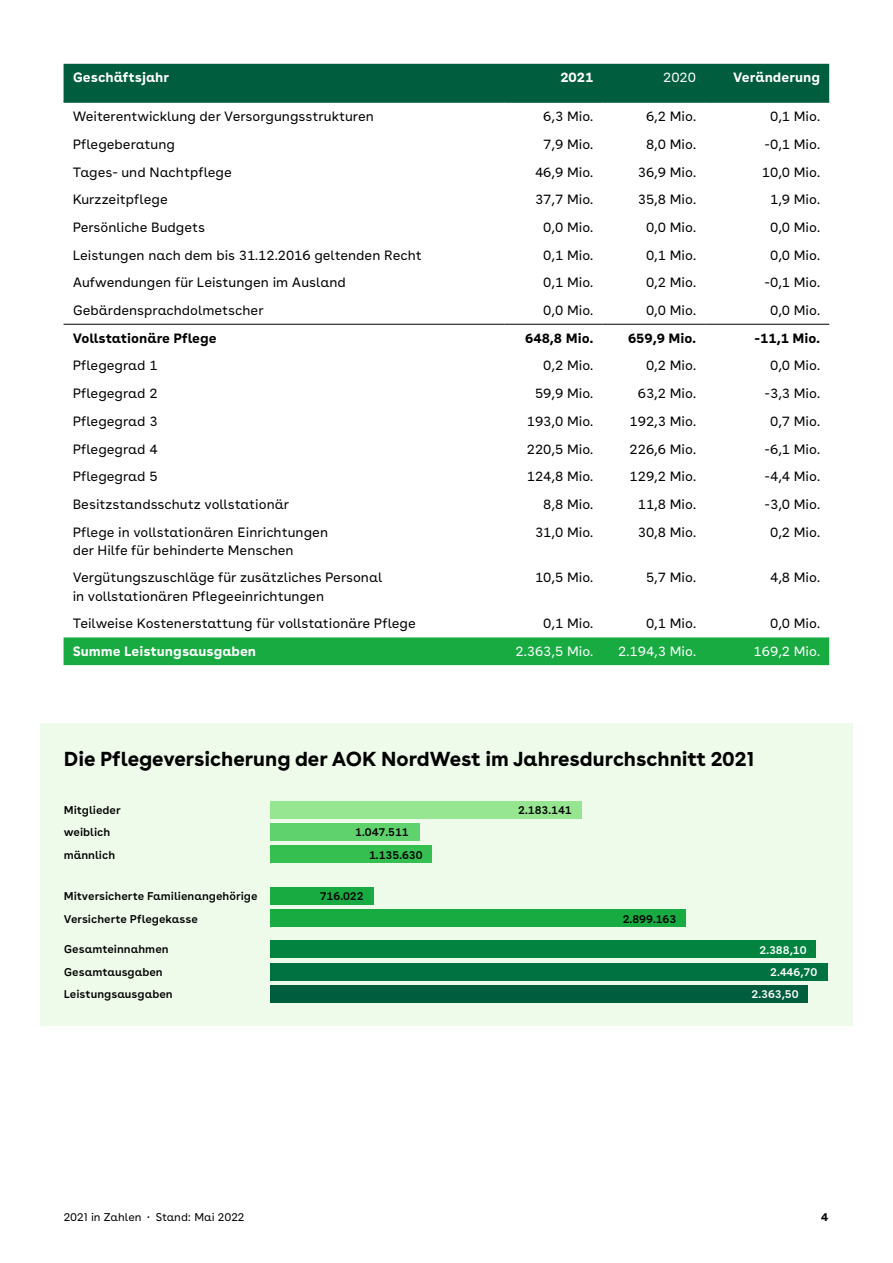
<style>
.page{position:relative;width:893px;height:1263px;background:#fff}
.page>*{position:absolute;margin:0;border:0;box-sizing:border-box;transform-origin:0 0}
.Innen__Zwischenübers{font:700 20.25px "AOK Buenos Aires";color:#000}
.Tabelle__Copy_9pt_13{font:13.5px/18.1px "AOK Buenos Aires Text";color:#000}
.Tabelle__Copy_9pt_13-2{font:700 13.5px "AOK Buenos Aires Text";color:#000}
.Tabelle__Copy_9pt_13-3{font:13.5px "AOK Buenos Aires Text";color:#fff}
.Tabelle__Kopfzeile_9{font:700 13.5px "AOK Buenos Aires Text";color:#fff}
.Tabelle__Copy_9pt_13-4{font:700 13.5px "AOK Buenos Aires Text";color:#fff}
.Tabelle__Kopfzeile_9-2{font:13.5px "AOK Buenos Aires Text";color:#fff}
.Innen__Bildunterschr{font:600 11.25px "AOK Buenos Aires Text";color:#000}
.Allgemein__Kopfzeile{font:11.25px "AOK Buenos Aires Text";color:#000}
.Innen__Bildunterschr-2{font:600 11.25px "AOK Buenos Aires Text";color:#fff}
.Allgemein__Kopfzeile-2{font:700 11.25px "AOK Buenos Aires Text";color:#000}
</style>
<div class="page">
<div style="left:41px;top:723px;width:812px;height:303px;background:#eefaea"></div>
<div style="left:64px;top:64px;width:765px;height:37px;background:#005e3f"></div>
<div style="left:64px;top:637px;width:765px;height:28px;background:#18ab42"></div>
<hr style="left:64px;top:324px;width:440px;height:1px;background:#000">
<hr style="left:504px;top:324px;width:98px;height:1px;background:#000">
<hr style="left:602px;top:324px;width:103px;height:1px;background:#000">
<hr style="left:705px;top:324px;width:124px;height:1px;background:#000">
<hr style="left:64px;top:101px;width:440px;height:2px;background:#005e3f">
<hr style="left:504px;top:101px;width:98px;height:2px;background:#005e3f">
<hr style="left:602px;top:101px;width:103px;height:2px;background:#005e3f">
<hr style="left:705px;top:101px;width:124px;height:2px;background:#005e3f">
<div style="left:270px;top:801px;width:312px;height:18px;background:#96e691"></div>
<div style="left:270px;top:940px;width:546px;height:18px;background:#028440"></div>
<div style="left:270px;top:887px;width:104px;height:18px;background:#18ab42"></div>
<div style="left:270px;top:909px;width:416px;height:18px;background:#18ab42"></div>
<div style="left:270px;top:823px;width:150px;height:18px;background:#60d26d"></div>
<div style="left:270px;top:963px;width:558px;height:17px;background:#007141"></div>
<div style="left:270px;top:845px;width:162px;height:18px;background:#35bf50"></div>
<div style="left:270px;top:985px;width:538px;height:18px;background:#005e3f"></div>
<p class="Tabelle__Kopfzeile_9" style="left:73px;top:66px;width:98px">Geschäftsjahr</p>
<p class="Tabelle__Kopfzeile_9" style="left:560px;top:66px;width:34px">2021</p>
<p class="Tabelle__Kopfzeile_9-2" style="left:663px;top:67px;width:34px">2020</p>
<p class="Tabelle__Kopfzeile_9" style="left:733px;top:66px;width:88px">Veränderung</p>
<p class="Tabelle__Copy_9pt_13" style="left:73px;top:106px;width:303px">Weiterentwicklung der Versorgungsstrukturen</p>
<p class="Tabelle__Copy_9pt_13" style="left:543px;top:106px;width:52px">6,3 Mio.</p>
<p class="Tabelle__Copy_9pt_13" style="left:646px;top:106px;width:52px">6,2 Mio.</p>
<p class="Tabelle__Copy_9pt_13" style="left:770px;top:106px;width:52px">0,1 Mio.</p>
<p class="Tabelle__Copy_9pt_13" style="left:73px;top:134px;width:104px">Pflegeberatung</p>
<p class="Tabelle__Copy_9pt_13" style="left:543px;top:134px;width:52px">7,9 Mio.</p>
<p class="Tabelle__Copy_9pt_13" style="left:646px;top:134px;width:52px">8,0 Mio.</p>
<p class="Tabelle__Copy_9pt_13" style="left:764px;top:134px;width:57px">-0,1 Mio.</p>
<p class="Tabelle__Copy_9pt_13" style="left:73px;top:162px;width:161px">Tages- und Nachtpflege</p>
<p class="Tabelle__Copy_9pt_13" style="left:535px;top:162px;width:60px">46,9 Mio.</p>
<p class="Tabelle__Copy_9pt_13" style="left:638px;top:162px;width:60px">36,9 Mio.</p>
<p class="Tabelle__Copy_9pt_13" style="left:762px;top:162px;width:60px">10,0 Mio.</p>
<p class="Tabelle__Copy_9pt_13" style="left:73px;top:189px;width:97px">Kurzzeitpflege</p>
<p class="Tabelle__Copy_9pt_13" style="left:535px;top:189px;width:60px">37,7 Mio.</p>
<p class="Tabelle__Copy_9pt_13" style="left:638px;top:189px;width:60px">35,8 Mio.</p>
<p class="Tabelle__Copy_9pt_13" style="left:770px;top:189px;width:52px">1,9 Mio.</p>
<p class="Tabelle__Copy_9pt_13" style="left:73px;top:217px;width:134px">Persönliche Budgets</p>
<p class="Tabelle__Copy_9pt_13" style="left:543px;top:217px;width:52px">0,0 Mio.</p>
<p class="Tabelle__Copy_9pt_13" style="left:646px;top:217px;width:52px">0,0 Mio.</p>
<p class="Tabelle__Copy_9pt_13" style="left:770px;top:217px;width:52px">0,0 Mio.</p>
<p class="Tabelle__Copy_9pt_13" style="left:73px;top:245px;width:351px">Leistungen nach dem bis 31.12.2016 geltenden Recht</p>
<p class="Tabelle__Copy_9pt_13" style="left:543px;top:245px;width:52px">0,1 Mio.</p>
<p class="Tabelle__Copy_9pt_13" style="left:646px;top:245px;width:52px">0,1 Mio.</p>
<p class="Tabelle__Copy_9pt_13" style="left:770px;top:245px;width:52px">0,0 Mio.</p>
<p class="Tabelle__Copy_9pt_13" style="left:73px;top:272px;width:275px">Aufwendungen für Leistungen im Ausland</p>
<p class="Tabelle__Copy_9pt_13" style="left:543px;top:272px;width:52px">0,1 Mio.</p>
<p class="Tabelle__Copy_9pt_13" style="left:646px;top:272px;width:52px">0,2 Mio.</p>
<p class="Tabelle__Copy_9pt_13" style="left:764px;top:272px;width:57px">-0,1 Mio.</p>
<p class="Tabelle__Copy_9pt_13" style="left:73px;top:300px;width:193px">Gebärdensprachdolmetscher</p>
<p class="Tabelle__Copy_9pt_13" style="left:543px;top:300px;width:52px">0,0 Mio.</p>
<p class="Tabelle__Copy_9pt_13" style="left:646px;top:300px;width:52px">0,0 Mio.</p>
<p class="Tabelle__Copy_9pt_13" style="left:770px;top:300px;width:52px">0,0 Mio.</p>
<p class="Tabelle__Copy_9pt_13-2" style="left:73px;top:326px;width:146px">Vollstationäre Pflege</p>
<p class="Tabelle__Copy_9pt_13-2" style="left:525px;top:326px;width:70px">648,8 Mio.</p>
<p class="Tabelle__Copy_9pt_13-2" style="left:628px;top:326px;width:70px">659,9 Mio.</p>
<p class="Tabelle__Copy_9pt_13-2" style="left:754px;top:326px;width:67px">-11,1 Mio.</p>
<p class="Tabelle__Copy_9pt_13" style="left:73px;top:355px;width:86px">Pflegegrad 1</p>
<p class="Tabelle__Copy_9pt_13" style="left:543px;top:355px;width:52px">0,2 Mio.</p>
<p class="Tabelle__Copy_9pt_13" style="left:646px;top:355px;width:52px">0,2 Mio.</p>
<p class="Tabelle__Copy_9pt_13" style="left:770px;top:355px;width:52px">0,0 Mio.</p>
<p class="Tabelle__Copy_9pt_13" style="left:73px;top:383px;width:86px">Pflegegrad 2</p>
<p class="Tabelle__Copy_9pt_13" style="left:535px;top:383px;width:60px">59,9 Mio.</p>
<p class="Tabelle__Copy_9pt_13" style="left:638px;top:383px;width:60px">63,2 Mio.</p>
<p class="Tabelle__Copy_9pt_13" style="left:764px;top:383px;width:57px">-3,3 Mio.</p>
<p class="Tabelle__Copy_9pt_13" style="left:73px;top:411px;width:86px">Pflegegrad 3</p>
<p class="Tabelle__Copy_9pt_13" style="left:527px;top:411px;width:68px">193,0 Mio.</p>
<p class="Tabelle__Copy_9pt_13" style="left:630px;top:411px;width:68px">192,3 Mio.</p>
<p class="Tabelle__Copy_9pt_13" style="left:770px;top:411px;width:52px">0,7 Mio.</p>
<p class="Tabelle__Copy_9pt_13" style="left:73px;top:438px;width:86px">Pflegegrad 4</p>
<p class="Tabelle__Copy_9pt_13" style="left:527px;top:438px;width:68px">220,5 Mio.</p>
<p class="Tabelle__Copy_9pt_13" style="left:630px;top:438px;width:68px">226,6 Mio.</p>
<p class="Tabelle__Copy_9pt_13" style="left:764px;top:438px;width:57px">-6,1 Mio.</p>
<p class="Tabelle__Copy_9pt_13" style="left:73px;top:466px;width:86px">Pflegegrad 5</p>
<p class="Tabelle__Copy_9pt_13" style="left:527px;top:466px;width:68px">124,8 Mio.</p>
<p class="Tabelle__Copy_9pt_13" style="left:630px;top:466px;width:68px">129,2 Mio.</p>
<p class="Tabelle__Copy_9pt_13" style="left:764px;top:466px;width:57px">-4,4 Mio.</p>
<p class="Tabelle__Copy_9pt_13" style="left:73px;top:494px;width:218px">Besitzstandsschutz vollstationär</p>
<p class="Tabelle__Copy_9pt_13" style="left:543px;top:494px;width:52px">8,8 Mio.</p>
<p class="Tabelle__Copy_9pt_13" style="left:638px;top:494px;width:60px">11,8 Mio.</p>
<p class="Tabelle__Copy_9pt_13" style="left:764px;top:494px;width:57px">-3,0 Mio.</p>
<p class="Tabelle__Copy_9pt_13" style="left:73px;top:521px;width:257px">Pflege in vollstationären Einrichtungen der Hilfe für behinderte Menschen</p>
<p class="Tabelle__Copy_9pt_13" style="left:535px;top:521px;width:60px">31,0 Mio.</p>
<p class="Tabelle__Copy_9pt_13" style="left:638px;top:521px;width:60px">30,8 Mio.</p>
<p class="Tabelle__Copy_9pt_13" style="left:770px;top:521px;width:52px">0,2 Mio.</p>
<p class="Tabelle__Copy_9pt_13" style="left:73px;top:567px;width:311px">Vergütungszuschläge für zusätzliches Personal in vollstationären Pflegeeinrichtungen</p>
<p class="Tabelle__Copy_9pt_13" style="left:535px;top:567px;width:60px">10,5 Mio.</p>
<p class="Tabelle__Copy_9pt_13" style="left:646px;top:567px;width:52px">5,7 Mio.</p>
<p class="Tabelle__Copy_9pt_13" style="left:770px;top:567px;width:52px">4,8 Mio.</p>
<p class="Tabelle__Copy_9pt_13" style="left:73px;top:613px;width:345px">Teilweise Kostenerstattung für vollstationäre Pflege</p>
<p class="Tabelle__Copy_9pt_13" style="left:543px;top:613px;width:52px">0,1 Mio.</p>
<p class="Tabelle__Copy_9pt_13" style="left:646px;top:613px;width:52px">0,1 Mio.</p>
<p class="Tabelle__Copy_9pt_13" style="left:770px;top:613px;width:52px">0,0 Mio.</p>
<p class="Tabelle__Copy_9pt_13-4" style="left:73px;top:640px;width:185px">Summe Leistungsausgaben</p>
<p class="Tabelle__Copy_9pt_13-3" style="left:515px;top:640px;width:79px">2.363,5 Mio.</p>
<p class="Tabelle__Copy_9pt_13-3" style="left:618px;top:640px;width:79px">2.194,3 Mio.</p>
<p class="Tabelle__Copy_9pt_13-3" style="left:754px;top:640px;width:68px">169,2 Mio.</p>
<p class="Innen__Zwischenübers" style="left:64px;top:741px;width:692px">Die Pflegeversicherung der AOK NordWest im Jahresdurchschnitt 2021</p>
<p class="Innen__Bildunterschr" style="left:64px;top:801px;width:58px">Mitglieder</p>
<p class="Innen__Bildunterschr" style="left:518px;top:801px;width:55px">2.183.141</p>
<p class="Innen__Bildunterschr" style="left:64px;top:823px;width:48px">weiblich</p>
<p class="Innen__Bildunterschr" style="left:355px;top:823px;width:55px">1.047.511</p>
<p class="Innen__Bildunterschr" style="left:369px;top:845px;width:55px">1.135.630</p>
<p class="Innen__Bildunterschr" style="left:320px;top:887px;width:45px">716.022</p>
<p class="Innen__Bildunterschr" style="left:64px;top:845px;width:53px">männlich</p>
<p class="Innen__Bildunterschr" style="left:64px;top:887px;width:195px">Mitversicherte Familienangehörige</p>
<p class="Innen__Bildunterschr" style="left:64px;top:909px;width:136px">Versicherte Pflegekasse</p>
<p class="Innen__Bildunterschr" style="left:64px;top:940px;width:106px">Gesamteinnahmen</p>
<p class="Innen__Bildunterschr" style="left:64px;top:962px;width:101px">Gesamtausgaben</p>
<p class="Innen__Bildunterschr" style="left:64px;top:984px;width:110px">Leistungsausgaben</p>
<p class="Innen__Bildunterschr" style="left:623px;top:909px;width:55px">2.899.163</p>
<p class="Innen__Bildunterschr-2" style="left:759px;top:940px;width:49px">2.388,10</p>
<p class="Innen__Bildunterschr-2" style="left:770px;top:962px;width:49px">2.446,70</p>
<p class="Innen__Bildunterschr-2" style="left:751px;top:985px;width:49px">2.363,50</p>
<p class="Allgemein__Kopfzeile" style="left:64px;top:1208px;width:182px">2021 in Zahlen · Stand: Mai 2022</p>
<p class="Allgemein__Kopfzeile-2" style="left:821px;top:1207px;width:9px">4</p>
</div>
